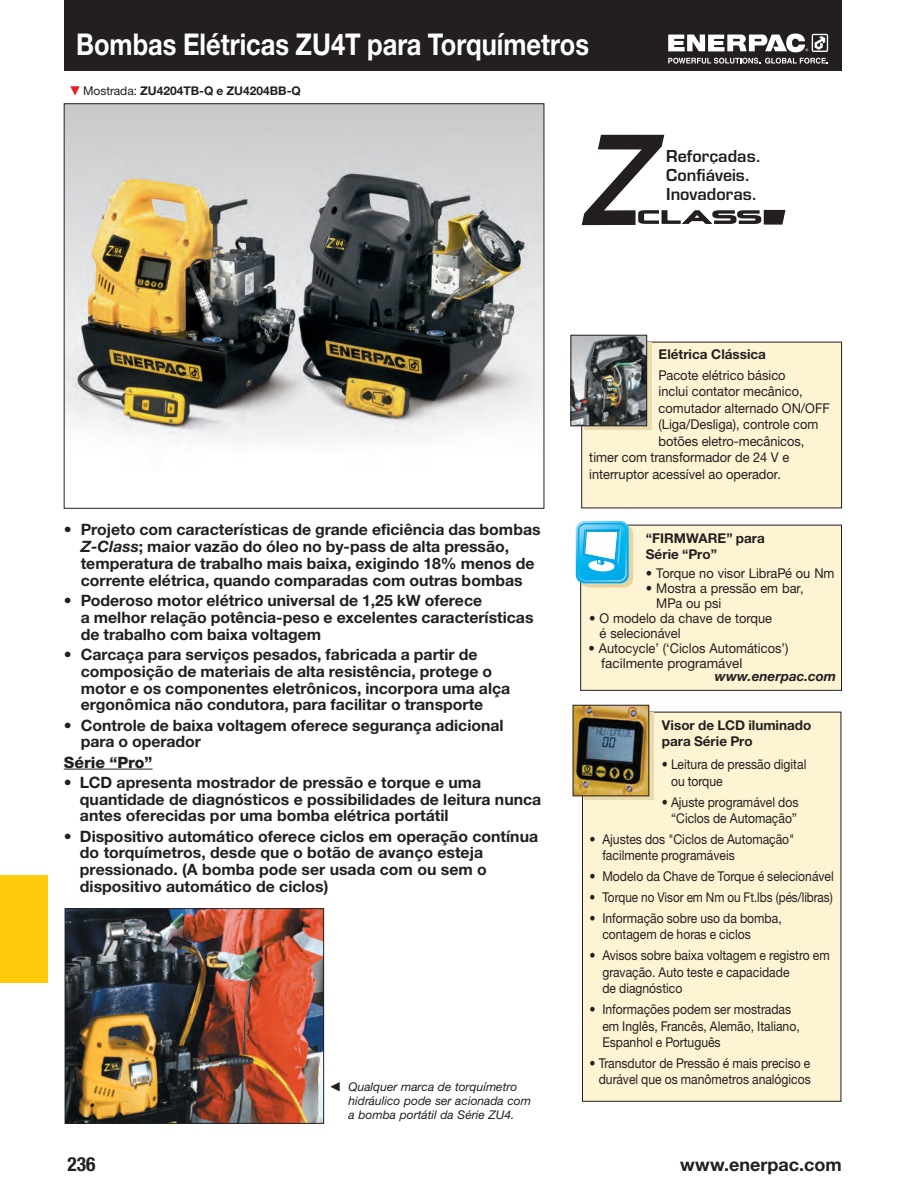
<style>
.page{position:relative;width:918px;height:1188px;background:#fff}
.page>*{position:absolute;margin:0;border:0;box-sizing:border-box;transform-origin:0 0}
._01__Header_L{font:700 30px "Helvetica Neue LTW1 G";color:#fff;scale:.85 1}
.t1{font:700 condensed 19.5px "Helvetica Neue LTW1 G";color:#231f20}
.t2{font:700 18px "Helvetica Neue LTW1 G";color:#231f20}
.t3{font:600 16.05px/19.2px "Eurostile";color:#231f20}
._03__Features{font:700 15.6px/17px "Helvetica Neue LTW1 G";color:#231f20}
._05__Flagging_Body{font:800 15.6px "Helvetica Neue LTW1 G";color:#231f20}
._05__Flagging_Body-2{font:13.5px/16.5px "Helvetica Neue LTW1 G";color:#231f20;scale:.9 1}
._05__Flagging_Body-3{font:13.5px/15px "Helvetica Neue LTW1 G";color:#231f20;scale:.95 1}
._04__Flagging_Headin{font:700 13.5px/16.5px "Helvetica Neue LTW1 G";color:#231f20}
._05__Flagging_Body-4{font:13.5px "Helvetica Neue LTW1 G";color:#231f20;scale:.87 1}
.t4{font:italic 700 13.5px "Helvetica Neue LTW1 G";color:#231f20}
._06__Application_Pic{font:italic 12px/14.2px "Helvetica Neue LTW1 G";color:#231f20}
.Glamr_CAPTION{font:700 12px "Helvetica Neue LTW1 G";color:#231f20}
.s1{color:#ee1d23}
.s2{font-weight:400}
.s3{font-style:italic}
</style>
<div class="page">
<div style="left:0;top:875px;width:48px;height:108px;background:#feca0a"></div>
<img style="left:66px;top:105px;width:476px;height:336px">
<img style="left:67px;top:910px;width:255px;height:212px">
<div style="left:65px;top:908px;width:259px;height:216px;border:1px solid #231f20"></div>
<div style="left:582px;top:342px;width:260px;height:166px;background:#fef3d2"></div>
<div style="left:581px;top:342px;width:261px;height:166px;border:1px solid #231f20"></div>
<div style="left:584px;top:343px;width:67px;height:87px;background:linear-gradient(to right,#eadbae,#eadbae)"></div>
<img style="left:573px;top:337px;width:72px;height:87px">
<div style="left:571px;top:335px;width:76px;height:91px;border:1px solid #231f20"></div>
<div style="left:582px;top:712px;width:259px;height:389px;background:#fef3d2"></div>
<div style="left:582px;top:712px;width:259px;height:390px;border:1px solid #231f20"></div>
<div style="left:584px;top:713px;width:70px;height:87px;background:linear-gradient(to right,#eadbae,#eadbae)"></div>
<img style="left:575px;top:707px;width:72px;height:87px">
<div style="left:573px;top:705px;width:76px;height:91px;border:1px solid #231f20"></div>
<div style="left:581px;top:525px;width:260px;height:165px;background:#fef3d2"></div>
<div style="left:580px;top:525px;width:262px;height:166px;border:1px solid #231f20"></div>
<div style="left:580px;top:525px;width:53px;height:62px;background:#e8d4a2;border-radius:9px"></div>
<svg style="left:576px;top:521px;width:53px;height:62px;background:#64cbf0"></svg>
<div style="left:64px;top:0;width:778px;height:71px;background:#231f20"></div>
<svg style="left:668px;top:34px;width:160px;height:18px"></svg>
<svg style="left:668px;top:58px;width:160px;height:6px"></svg>
<svg style="left:581px;top:134px;width:205px;height:91px"></svg>
<hr style="left:64px;top:769px;width:89px;height:1px;background:#231f20">
<p class="_01__Header_L" style="left:76px;top:26px;width:605px">Bombas Elétricas ZU4T para Torquímetros</p>
<p class="Glamr_CAPTION" style="left:69px;top:83px;width:233px"><span class="s1">▼</span> <span class="s2">Mostrada:</span> ZU4204TB-Q e ZU4204BB-Q</p>
<p class="t3" style="left:666px;top:146px;width:97px">Reforçadas.<br>Confiáveis.<br>Inovadoras.</p>
<p class="_03__Features" style="left:81px;top:521px;width:461px;text-indent:-17px">• Projeto com características de grande eficiência das bombas <span class="s3">Z-Class</span>; maior vazão do óleo no by-pass de alta pressão, temperatura de trabalho mais baixa, exigindo 18% menos de corrente elétrica, quando comparadas com outras bombas</p>
<p class="_03__Features" style="left:81px;top:592px;width:454px;text-indent:-17px">• Poderoso motor elétrico universal de 1,25 kW oferece<br>a melhor relação potência-peso e excelentes características de trabalho com baixa voltagem</p>
<p class="_03__Features" style="left:81px;top:646px;width:431px;text-indent:-17px">• Carcaça para serviços pesados, fabricada a partir de composição de materiais de alta resistência, protege o motor e os componentes eletrônicos, incorpora uma alça ergonômica não condutora, para facilitar o transporte</p>
<p class="_03__Features" style="left:81px;top:716px;width:424px;text-indent:-17px">• Controle de baixa voltagem oferece segurança adicional para o operador</p>
<p class="_05__Flagging_Body" style="left:64px;top:753px;width:90px">Série “Pro”</p>
<p class="_03__Features" style="left:80px;top:774px;width:463px;text-indent:-16px">• LCD apresenta mostrador de pressão e torque e uma quantidade de diagnósticos e possibilidades de leitura nunca antes oferecidas por uma bomba elétrica portátil</p>
<p class="_03__Features" style="left:80px;top:827px;width:460px;text-indent:-16px">• Dispositivo automático oferece ciclos em operação contínua do torquímetros, desde que o botão de avanço esteja pressionado. (A bomba pode ser usada com ou sem o dispositivo automático de ciclos)</p>
<p class="_06__Application_Pic" style="left:349px;top:1079px;width:184px;text-indent:-19px">◀ Qualquer marca de torquímetro hidráulico pode ser acionada com a bomba portátil da Série ZU4.</p>
<p class="_04__Flagging_Headin" style="left:659px;top:346px;width:109px">Elétrica Clássica</p>
<p class="_05__Flagging_Body-3" style="left:659px;top:368px;width:135px">Pacote elétrico básico</p>
<p class="_05__Flagging_Body-3" style="left:659px;top:384px;width:153px">inclui contator mecânico,</p>
<p class="_05__Flagging_Body-3" style="left:659px;top:401px;width:182px">comutador alternado ON/OFF</p>
<p class="_05__Flagging_Body-3" style="left:659px;top:417px;width:170px">(Liga/Desliga), controle com</p>
<p class="_05__Flagging_Body-3" style="left:659px;top:434px;width:155px">botões eletro-mecânicos,</p>
<p class="_05__Flagging_Body-3" style="left:589px;top:450px;width:212px">timer com transformador de 24 V e</p>
<p class="_05__Flagging_Body-3" style="left:589px;top:467px;width:203px">interruptor acessível ao operador.</p>
<p class="_04__Flagging_Headin" style="left:646px;top:529px;width:120px">“FIRMWARE” para<br>Série “Pro”</p>
<p class="_05__Flagging_Body-3" style="left:646px;top:566px;width:200px">• Torque no visor LibraPé ou Nm</p>
<p class="_05__Flagging_Body-3" style="left:656px;top:581px;width:157px;text-indent:-10px">• Mostra a pressão em bar,<br>MPa ou psi</p>
<p class="_05__Flagging_Body-3" style="left:600px;top:611px;width:183px;text-indent:-10px">• O modelo da chave de torque é selecionável</p>
<p class="_05__Flagging_Body-3" style="left:601px;top:641px;width:198px;text-indent:-13px">• Autocycle’ (‘Ciclos Automáticos’) facilmente programável</p>
<p class="t4" style="left:715px;top:668px;width:123px">www.enerpac.com</p>
<p class="_04__Flagging_Headin" style="left:662px;top:716px;width:151px">Visor de LCD iluminado para Série Pro</p>
<p class="_05__Flagging_Body-2" style="left:671px;top:756px;width:152px;text-indent:-9px">• Leitura de pressão digital ou torque</p>
<p class="_05__Flagging_Body-2" style="left:662px;top:794px;width:153px;text-align:center">• Ajuste programável dos “Ciclos de Automação”</p>
<p class="_05__Flagging_Body-2" style="left:602px;top:831px;width:215px;text-indent:-13px">• Ajustes dos "Ciclos de Automação" facilmente programáveis</p>
<p class="_05__Flagging_Body-2" style="left:590px;top:868px;width:273px">• Modelo da Chave de Torque é selecionável</p>
<p class="_05__Flagging_Body-4" style="left:590px;top:889px;width:281px">• Torque no Visor em Nm ou Ft.lbs (pés/libras)</p>
<p class="_05__Flagging_Body-2" style="left:602px;top:910px;width:201px;text-indent:-13px">• Informação sobre uso da bomba, contagem de horas e ciclos</p>
<p class="_05__Flagging_Body-2" style="left:602px;top:947px;width:254px;text-indent:-13px">• Avisos sobre baixa voltagem e registro em gravação. Auto teste e capacidade<br>de diagnóstico</p>
<p class="_05__Flagging_Body-2" style="left:602px;top:1001px;width:221px;text-indent:-13px">• Informações podem ser mostradas em Inglês, Francês, Alemão, Italiano,<br>Espanhol e Português</p>
<p class="_05__Flagging_Body-2" style="left:590px;top:1055px;width:247px;text-align:right">• Transdutor de Pressão é mais preciso e durável que os manômetros analógicos</p>
<p class="t1" style="left:68px;top:1153px;width:30px">236</p>
<p class="t2" style="left:680px;top:1153px;width:163px">www.enerpac.com</p>
</div>
